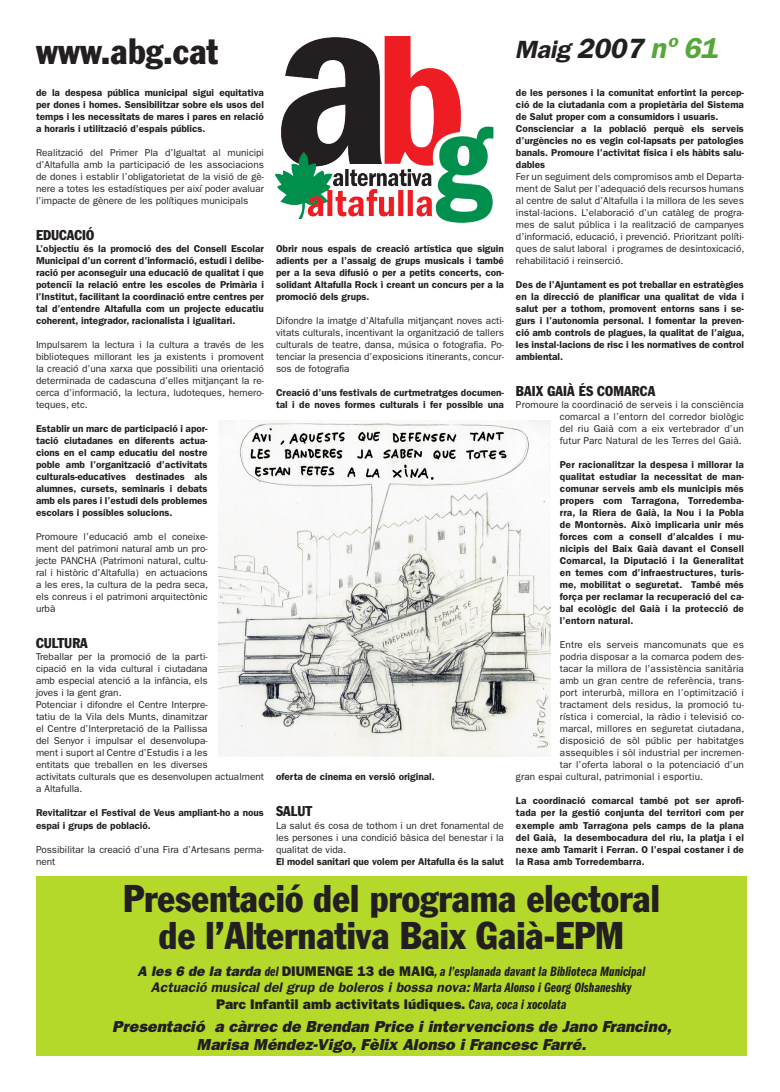
<style>
.page{position:relative;width:780px;height:1092px;background:#fff}
.page>*{position:absolute;margin:0;border:0;box-sizing:border-box;transform-origin:0 0}
.t1{font:condensed 38px "Franklin Gothic";color:#231f20}
.t2{font:condensed 36px "Franklin Gothic";color:#231f20}
.t3{font:italic 600 25px "Franklin Gothic";color:#231f20}
.t4{font:italic 800 16px/18px "Franklin Gothic";color:#231f20;text-align:center}
.t5{font:14px "Franklin Gothic Demi Cmpr Ital";color:#231f20}
.t6{font:italic 600 14px "Franklin Gothic";color:#231f20}
.t7{font:800 14px "Franklin Gothic";color:#231f20}
.t8{font:condensed 14px "Franklin Gothic";color:#231f20}
.t9{font:600 10px/12px "Franklin Gothic";color:#231f20;text-align:justify}
.t10{font:10px/12px "Franklin Gothic";color:#231f20;text-align:justify}
.s1{font-size:28px}
.s2{font-size:29px;color:#55a73a}
.s3{font-family:"Franklin Gothic";font-weight:800;font-style:italic}
.s4{font-family:"Franklin Gothic";font-weight:800}
.s5{font-family:"Franklin Gothic Demi Cmpr Ital";font-weight:400;font-style:normal}
.s6{font-family:"Franklin Gothic Demi Cmpr Ital";font-weight:400}
</style>
<div class="page">
<img style="left:218px;top:420px;width:332px;height:336px">
<img style="left:276px;top:36px;width:218px;height:187px">
<div style="left:36px;top:876px;width:710px;height:179px;background:#b4d92a"></div>
<p class="t2" style="left:36px;top:29px;width:183px">www.abg.cat</p>
<p class="t3" style="left:514px;top:34px;width:204px">Maig <span class="s1">2007</span> <span class="s2">nº 61</span></p>
<p class="t9" style="left:36px;top:87px;width:229px">de la despesa pública municipal sigui equitativa per dones i homes. Sensibilitzar sobre els usos del temps i les necessitats de mares i pares en relació a horaris i utilització d’espais públics.</p>
<p class="t10" style="left:36px;top:147px;width:229px">Realització del Primer Pla d’Igualtat al municipi d’Altafulla amb la participació de les associacions de dones i establir l’obligatorietat de la visió de gè&shy;nere a totes les estadístiques per així poder avaluar l’impacte de gènere de les polítiques municipals</p>
<p class="t8" style="left:36px;top:226px;width:60px">EDUCACIÓ</p>
<p class="t9" style="left:36px;top:243px;width:229px">L’objectiu és la promoció des del Consell Escolar Municipal d’un corrent d’informació, estudi i delibe&shy;ració per aconseguir una educació de qualitat i que potenciï la relació entre les escoles de Primària i l’Institut, facilitant la coordinació entre centres per tal d’entendre Altafulla com un projecte educatiu coherent, integrador, racionalista i igualitari.</p>
<p class="t10" style="left:36px;top:339px;width:229px">Impulsarem la lectura i la cultura a través de les biblioteques millorant les ja existents i promovent la creació d’una xarxa que possibiliti una orientació determinada de cadascuna d’elles mitjançant la re&shy;cerca d’informació, la lectura, ludoteques, hemero&shy;teques, etc.</p>
<p class="t9" style="left:36px;top:423px;width:173px">Establir un marc de participació i apor&shy;tació ciutadanes en diferents actua&shy;cions en el camp educatiu del nostre poble amb l’organització d’activitats culturals-educatives destinades als alumnes, cursets, seminaris i debats amb els pares i l’estudi dels problemes escolars i possibles solucions.</p>
<p class="t10" style="left:36px;top:531px;width:174px">Promoure l’educació amb el coneixe&shy;ment del patrimoni natural amb un pro&shy;jecte PANCHA (Patrimoni natural, cultu&shy;ral i històric d’Altafulla) en actuacions a les eres, la cultura de la pedra seca, els conreus i el patrimoni arquitectònic urbà</p>
<p class="t8" style="left:36px;top:634px;width:53px">CULTURA</p>
<p class="t10" style="left:36px;top:651px;width:173px">Treballar per la promoció de la parti&shy;cipació en la vida cultural i ciutadana amb especial atenció a la infància, els joves i la gent gran.</p>
<p class="t10" style="left:36px;top:699px;width:229px;text-align:left">Potenciar i difondre el Centre Interpre-<br>tatiu de la Vila dels Munts, dinamitzar<br>el Centre d’Interpretació de la Pallissa<br>del Senyor i impulsar el desenvolupa-<br>ment i suport al Centre d’Estudis i a les<br>entitats que treballen en les diverses<br>activitats culturals que es desenvolupen actualment a Altafulla.</p>
<p class="t9" style="left:36px;top:807px;width:229px">Revitalitzar el Festival de Veus ampliant-ho a nous espai i grups de població.</p>
<p class="t10" style="left:36px;top:843px;width:229px">Possibilitar la creació d’una Fira d’Artesans perma&shy;nent</p>
<p class="t9" style="left:276px;top:243px;width:229px">Obrir nous espais de creació artística que siguin adients per a l’assaig de grups musicals i també per a la seva difusió o per a petits concerts, con&shy;solidant Altafulla Rock i creant un concurs per a la promoció dels grups.</p>
<p class="t10" style="left:276px;top:315px;width:229px">Difondre la imatge d’Altafulla mitjançant noves acti&shy;vitats culturals, incentivant la organització de tallers culturals de teatre, dansa, música o fotografia. Po&shy;tenciar la presencia d’exposicions itinerants, concur&shy;sos de fotografia</p>
<p class="t9" style="left:276px;top:387px;width:229px">Creació d’uns festivals de curtmetratges documen&shy;tal i de noves formes culturals i fer possible una</p>
<p class="t9" style="left:276px;top:771px;width:160px">oferta de cinema en versió original.</p>
<p class="t8" style="left:276px;top:802px;width:38px">SALUT</p>
<p class="t10" style="left:276px;top:819px;width:229px">La salut és cosa de tothom i un dret fonamental de les persones i una condició bàsica del benestar i la qualitat de vida.</p>
<p class="t9" style="left:276px;top:855px;width:229px">El model sanitari que volem per Altafulla és la salut</p>
<p class="t9" style="left:516px;top:87px;width:229px">de les persones i la comunitat enfortint la percep&shy;ció de la ciutadania com a propietària del Sistema de Salut proper com a consumidors i usuaris.</p>
<p class="t9" style="left:516px;top:123px;width:229px">Conscienciar a la població perquè els serveis d’urgències no es vegin col·lapsats per patologies banals. Promoure l’activitat física i els hàbits salu&shy;dables</p>
<p class="t10" style="left:516px;top:171px;width:230px">Fer un seguiment dels compromisos amb el Departa&shy;ment de Salut per l’adequació dels recursos humans al centre de salut d’Altafulla i la millora de les seves instal·lacions. L’elaboració d’un catàleg de progra&shy;mes de salut pública i la realització de campanyes d’informació, educació, i prevenció. Prioritzant políti&shy;ques de salut laboral i programes de desintoxicació, rehabilitació i reinserció.</p>
<p class="t9" style="left:516px;top:279px;width:230px">Des de l’Ajuntament es pot treballar en estratègies en la direcció de planificar una qualitat de vida i salut per a tothom, promovent entorns sans i se&shy;gurs i l’autonomia personal. I fomentar la preven&shy;ció amb controls de plagues, la qualitat de l’aigua, les instal·lacions de risc i les normatives de control ambiental.</p>
<p class="t8" style="left:516px;top:382px;width:141px">BAIX GAIÀ ÉS COMARCA</p>
<p class="t10" style="left:560px;top:399px;width:186px;text-indent:-44px">Promoure la coordinació de serveis i la consciència comarcal a l’entorn del corredor biològic del riu Gaià com a eix vertebrador d’un futur Parc Natural de les Terres del Gaià.</p>
<p class="t9" style="left:560px;top:459px;width:186px">Per racionalitzar la despesa i millorar la qualitat estudiar la necessitat de man&shy;comunar serveis amb els municipis més propers com Tarragona, Torredemba&shy;rra, la Riera de Gaià, la Nou i la Pobla de Montornès. Això implicaria unir més forces com a consell d’alcaldes i mu&shy;nicipis del Baix Gaià davant el Consell Comarcal, la Diputació i la Generalitat en temes com d’infraestructures, turis&shy;me, mobilitat o seguretat. També més força per reclamar la recuperació del ca&shy;bal ecològic del Gaià i la protecció de l’entorn natural.</p>
<p class="t10" style="left:560px;top:639px;width:186px">Entre els serveis mancomunats que es</p>
<p class="t10" style="left:560px;top:651px;width:186px">podria disposar a la comarca podem des-</p>
<p class="t10" style="left:560px;top:663px;width:186px">tacar la millora de l’assistència sanitària</p>
<p class="t10" style="left:560px;top:675px;width:186px">amb un gran centre de referència, trans-</p>
<p class="t10" style="left:560px;top:687px;width:186px">port interurbà, millora en l’optimització i</p>
<p class="t10" style="left:560px;top:699px;width:186px">tractament dels residus, la promoció tu-</p>
<p class="t10" style="left:560px;top:711px;width:186px">rística i comercial, la ràdio i televisió co-</p>
<p class="t10" style="left:560px;top:723px;width:186px">marcal, millores en seguretat ciutadana,</p>
<p class="t10" style="left:560px;top:735px;width:186px">disposició de sòl públic per habitatges</p>
<p class="t10" style="left:560px;top:747px;width:186px">assequibles i sòl industrial per incremen-</p>
<p class="t10" style="left:560px;top:759px;width:186px">tar l’oferta laboral o la potenciació d’un</p>
<p class="t10" style="left:516px;top:771px;width:189px">gran espai cultural, patrimonial i esportiu.</p>
<p class="t9" style="left:516px;top:795px;width:229px">La coordinació comarcal també pot ser aprofi&shy;tada per la gestió conjunta del territori com per exemple amb Tarragona pels camps de la plana del Gaià, la desembocadura del riu, la platja i el nexe amb Tamarit i Ferran. O l’espai costaner i de la Rasa amb Torredembarra.</p>
<p class="t1" style="left:123px;top:875px;width:538px">Presentació del programa electoral</p>
<p class="t1" style="left:159px;top:912px;width:466px">de l’Alternativa Baix Gaià-EPM</p>
<p class="t5" style="left:138px;top:963px;width:509px"><span class="s3">A les 6 de la tarda</span> del <span class="s4">DIUMENGE 13 de MAIG</span>, a l’esplanada davant la Biblioteca Municipal</p>
<p class="t6" style="left:151px;top:979px;width:482px">Actuació musical del grup de boleros i bossa nova: <span class="s5">Marta Alonso i Georg Olshaneshky</span></p>
<p class="t7" style="left:216px;top:995px;width:352px">Parc Infantil amb activitats lúdiques. <span class="s6">Cava, coca i xocolata</span></p>
<p class="t4" style="left:112px;top:1016px;width:560px">Presentació a càrrec de Brendan Price i intervencions de Jano Francino,<br>Marisa Méndez-Vigo, Fèlix Alonso i Francesc Farré.</p>
</div>
